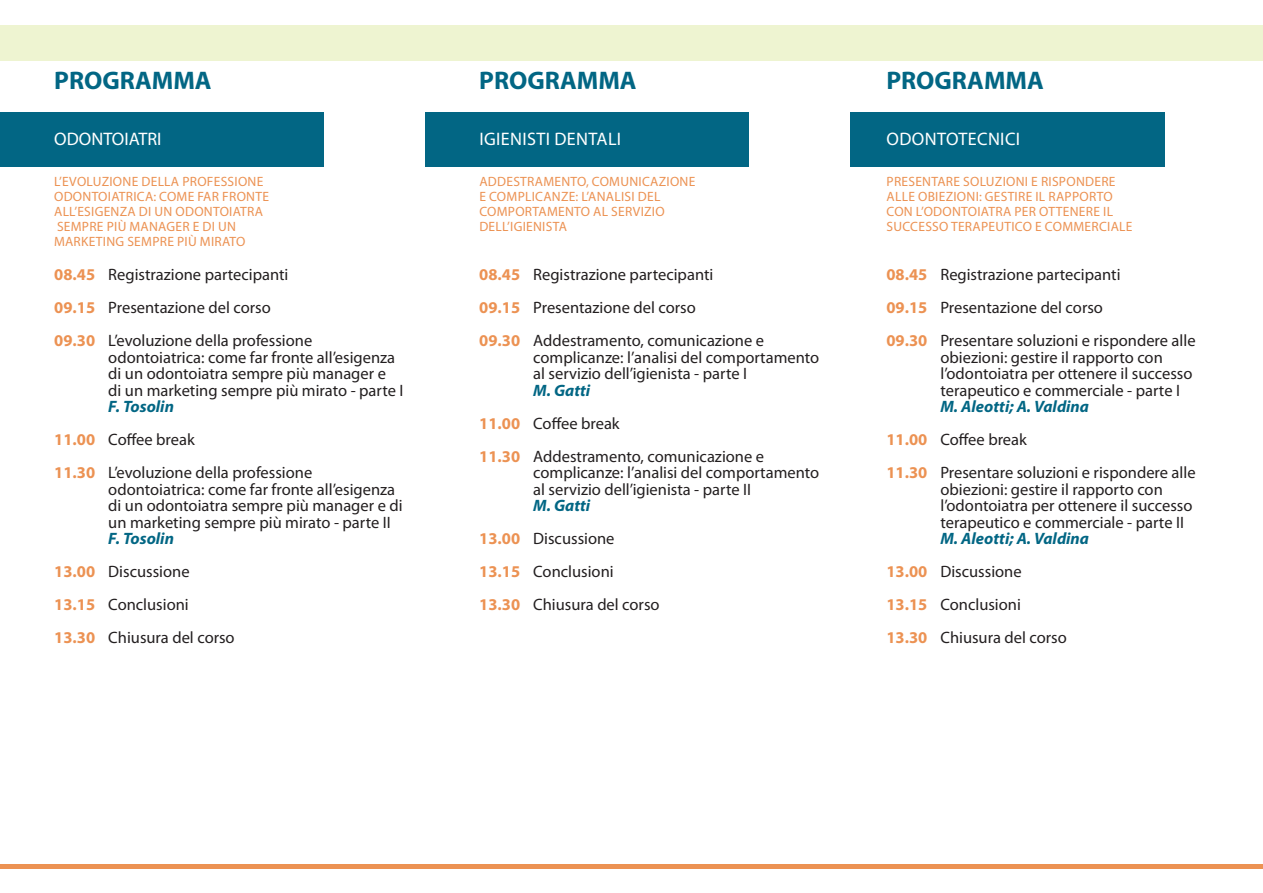
<style>
.page{position:relative;width:1263px;height:893px;background:#fff}
.page>*{position:absolute;margin:0;border:0;box-sizing:border-box;transform-origin:0 0}
.t1{font:700 25.5px "Myriad Pro";color:#026684}
.t2{font:18.15px "Myriad Pro";letter-spacing:.02em;color:#fff}
.t3{font:18.15px "Myriad Pro";color:#fff}
.t4{font:16.5px/16.5px "Myriad Pro";color:#231f20}
.t5{font:italic 700 16.5px "Myriad Pro";color:#026684}
.t6{font:13.5px "Myriad Pro";letter-spacing:.02em;color:#ec9253}
.s1{font-weight:700;color:#ec9253}
</style>
<div class="page">
<div style="left:0;top:26px;width:1263px;height:35px;background:#eef4d1"></div>
<div style="left:0;top:864px;width:1263px;height:5px;background:#ec9253"></div>
<div style="left:0;top:112px;width:323px;height:54px;background:#026684"></div>
<div style="left:850px;top:112px;width:315px;height:54px;background:#026684"></div>
<div style="left:425px;top:112px;width:323px;height:54px;background:#026684"></div>
<p class="t1" style="left:54px;top:64px;width:159px">PROGRAMMA</p>
<p class="t3" style="left:54px;top:127px;width:109px">ODONTOIATRI</p>
<p class="t6" style="left:54px;top:173px;width:211px">L’EVOLUZIONE DELLA PROFESSIONE</p>
<p class="t6" style="left:54px;top:188px;width:216px">ODONTOIATRICA: COME FAR FRONTE</p>
<p class="t6" style="left:54px;top:203px;width:210px">ALL’ESIGENZA DI UN ODONTOIATRA</p>
<p class="t6" style="left:57px;top:218px;width:181px">SEMPRE PIÙ MANAGER E DI UN</p>
<p class="t6" style="left:54px;top:233px;width:193px">MARKETING SEMPRE PIÙ MIRATO</p>
<p class="t4" style="left:54px;top:266px;width:236px"><span class="s1">08.45</span> Registrazione partecipanti</p>
<p class="t4" style="left:54px;top:299px;width:218px"><span class="s1">09.15</span> Presentazione del corso</p>
<p class="t4" style="left:54px;top:332px;width:259px"><span class="s1">09.30</span> L’evoluzione della professione</p>
<p class="t4" style="left:108px;top:349px;width:288px">odontoiatrica: come far fronte all’esigenza di un odontoiatra sempre più manager e</p>
<p class="t4" style="left:108px;top:382px;width:297px">di un marketing sempre più mirato - parte I</p>
<p class="t5" style="left:108px;top:396px;width:67px">F. Tosolin</p>
<p class="t4" style="left:54px;top:431px;width:142px"><span class="s1">11.00</span> Coffee break</p>
<p class="t4" style="left:54px;top:464px;width:259px"><span class="s1">11.30</span> L’evoluzione della professione</p>
<p class="t4" style="left:108px;top:481px;width:296px">odontoiatrica: come far fronte all’esigenza di un odontoiatra sempre più manager e di un marketing sempre più mirato - parte II</p>
<p class="t5" style="left:108px;top:528px;width:67px">F. Tosolin</p>
<p class="t4" style="left:54px;top:563px;width:137px"><span class="s1">13.00</span> Discussione</p>
<p class="t4" style="left:54px;top:596px;width:136px"><span class="s1">13.15</span> Conclusioni</p>
<p class="t4" style="left:54px;top:629px;width:182px"><span class="s1">13.30</span> Chiusura del corso</p>
<p class="t1" style="left:479px;top:64px;width:159px">PROGRAMMA</p>
<p class="t1" style="left:886px;top:64px;width:159px">PROGRAMMA</p>
<p class="t2" style="left:479px;top:127px;width:143px">IGIENISTI DENTALI</p>
<p class="t2" style="left:887px;top:127px;width:135px">ODONTOTECNICI</p>
<p class="t6" style="left:479px;top:173px;width:217px">ADDESTRAMENTO, COMUNICAZIONE</p>
<p class="t6" style="left:479px;top:188px;width:183px">E COMPLICANZE: L’ANALISI DEL</p>
<p class="t6" style="left:479px;top:203px;width:187px">COMPORTAMENTO AL SERVIZIO</p>
<p class="t6" style="left:479px;top:218px;width:89px">DELL’IGIENISTA</p>
<p class="t6" style="left:886px;top:173px;width:230px">PRESENTARE SOLUZIONI E RISPONDERE</p>
<p class="t6" style="left:886px;top:188px;width:228px">ALLE OBIEZIONI: GESTIRE IL RAPPORTO</p>
<p class="t6" style="left:886px;top:203px;width:228px">CON L’ODONTOIATRA PER OTTENERE IL</p>
<p class="t6" style="left:886px;top:218px;width:247px">SUCCESSO TERAPEUTICO E COMMERCIALE</p>
<p class="t4" style="left:479px;top:266px;width:236px"><span class="s1">08.45</span> Registrazione partecipanti</p>
<p class="t4" style="left:479px;top:299px;width:218px"><span class="s1">09.15</span> Presentazione del corso</p>
<p class="t4" style="left:479px;top:332px;width:286px"><span class="s1">09.30</span> Addestramento, comunicazione e</p>
<p class="t4" style="left:533px;top:349px;width:287px">complicanze: l’analisi del comportamento al servizio dell’igienista - parte I</p>
<p class="t5" style="left:533px;top:379px;width:59px">M. Gatti</p>
<p class="t4" style="left:479px;top:415px;width:142px"><span class="s1">11.00</span> Coffee break</p>
<p class="t4" style="left:479px;top:448px;width:286px"><span class="s1">11.30</span> Addestramento, comunicazione e</p>
<p class="t4" style="left:533px;top:464px;width:287px">complicanze: l’analisi del comportamento al servizio dell’igienista - parte II</p>
<p class="t5" style="left:533px;top:495px;width:59px">M. Gatti</p>
<p class="t4" style="left:479px;top:530px;width:137px"><span class="s1">13.00</span> Discussione</p>
<p class="t4" style="left:479px;top:563px;width:136px"><span class="s1">13.15</span> Conclusioni</p>
<p class="t4" style="left:479px;top:596px;width:182px"><span class="s1">13.30</span> Chiusura del corso</p>
<p class="t4" style="left:886px;top:266px;width:236px"><span class="s1">08.45</span> Registrazione partecipanti</p>
<p class="t4" style="left:886px;top:299px;width:218px"><span class="s1">09.15</span> Presentazione del corso</p>
<p class="t4" style="left:886px;top:332px;width:311px"><span class="s1">09.30</span> Presentare soluzioni e rispondere alle</p>
<p class="t4" style="left:940px;top:349px;width:224px">obiezioni: gestire il rapporto con</p>
<p class="t4" style="left:940px;top:365px;width:254px">l’odontoiatra per ottenere il successo</p>
<p class="t4" style="left:940px;top:382px;width:241px">terapeutico e commerciale - parte I</p>
<p class="t5" style="left:940px;top:396px;width:150px">M. Aleotti; A. Valdina</p>
<p class="t4" style="left:886px;top:431px;width:142px"><span class="s1">11.00</span> Coffee break</p>
<p class="t4" style="left:886px;top:464px;width:311px"><span class="s1">11.30</span> Presentare soluzioni e rispondere alle</p>
<p class="t4" style="left:940px;top:481px;width:224px">obiezioni: gestire il rapporto con</p>
<p class="t4" style="left:940px;top:497px;width:254px">l’odontoiatra per ottenere il successo</p>
<p class="t4" style="left:940px;top:514px;width:245px">terapeutico e commerciale - parte II</p>
<p class="t5" style="left:940px;top:528px;width:150px">M. Aleotti; A. Valdina</p>
<p class="t4" style="left:886px;top:563px;width:137px"><span class="s1">13.00</span> Discussione</p>
<p class="t4" style="left:886px;top:596px;width:136px"><span class="s1">13.15</span> Conclusioni</p>
<p class="t4" style="left:886px;top:629px;width:182px"><span class="s1">13.30</span> Chiusura del corso</p>
</div>
